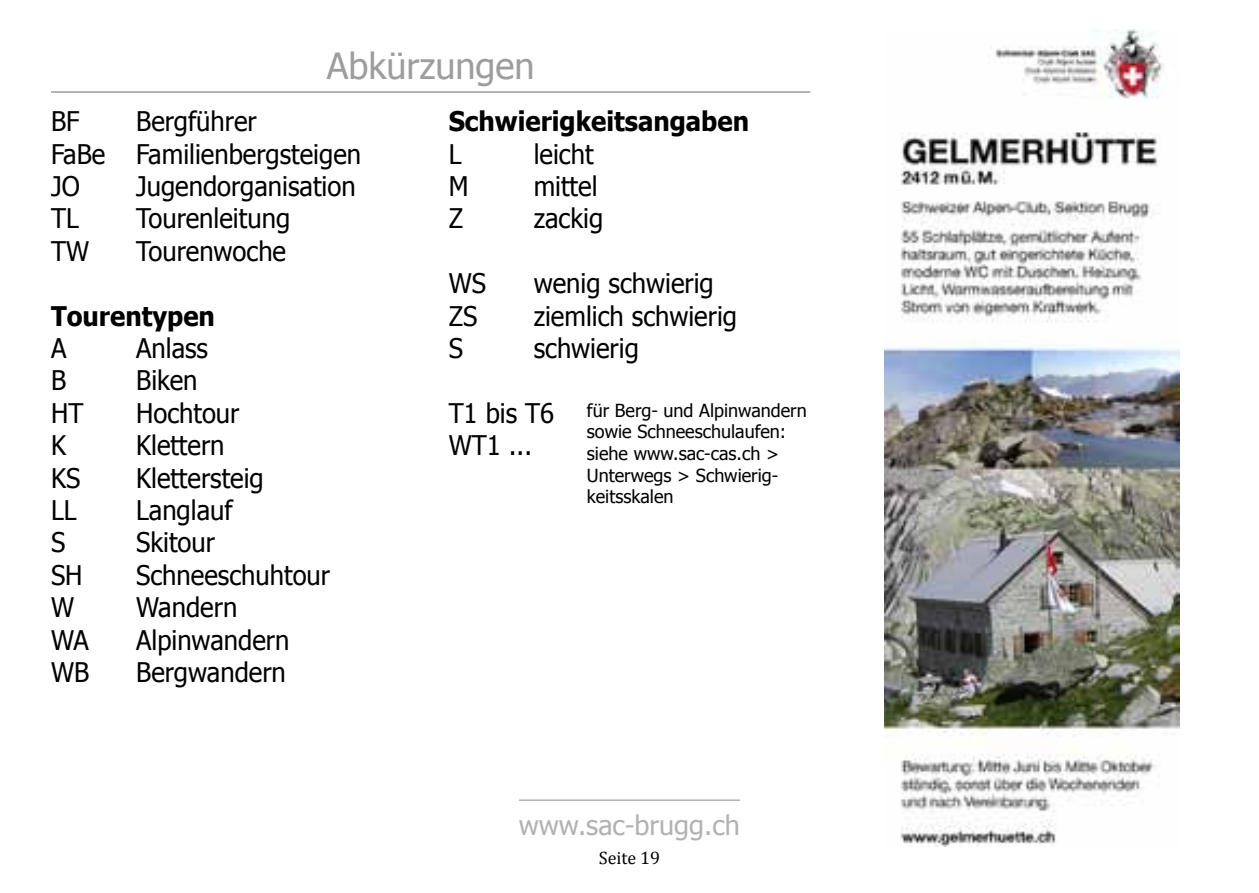
<style>
.page{position:relative;width:1259px;height:893px;background:#fff}
.page>*{position:absolute;margin:0;border:0;box-sizing:border-box;transform-origin:0 0}
.t1{font:36px "Tahoma";color:#9d9d9c}
.t2{font:27px/32.4px "Tahoma";color:#000;scale:.95 1}
.t3{font:700 27px "Tahoma";color:#000;scale:.95 1}
.t4{font:27px "Tahoma";color:#b3b2b2}
.t5{font:18px/21.6px "Tahoma";color:#000}
.t6{font:18px "Cambria";color:#000}
</style>
<div class="page">
<img style="left:884px;top:29px;width:295px;height:817px">
<hr style="left:51px;top:91px;width:759px;height:2px;background:#9d9d9c">
<hr style="left:519px;top:799px;width:221px;height:2px;background:#b3b2b2">
<h1 class="t1" style="left:327px;top:41px;width:209px">Abkürzungen</h1>
<p class="t2" style="left:51px;top:104px;width:328px;text-indent:85px">Bergführer<br>FaBe Familienbergsteigen<br>JO</p>
<p class="t2" style="left:51px;top:104px;width:31px">BF</p>
<p class="t2" style="left:136px;top:169px;width:233px">Jugendorganisation</p>
<p class="t2" style="left:51px;top:201px;width:31px">TL</p>
<p class="t2" style="left:136px;top:201px;width:164px">Tourenleitung</p>
<p class="t2" style="left:51px;top:234px;width:42px">TW</p>
<p class="t2" style="left:136px;top:234px;width:159px">Tourenwoche</p>
<p class="t3" style="left:51px;top:297px;width:174px">Tourentypen</p>
<p class="t2" style="left:51px;top:331px;width:18px">A</p>
<p class="t2" style="left:136px;top:331px;width:77px">Anlass</p>
<p class="t2" style="left:51px;top:363px;width:17px">B</p>
<p class="t2" style="left:136px;top:363px;width:66px">Biken</p>
<p class="t2" style="left:51px;top:396px;width:35px">HT</p>
<p class="t2" style="left:136px;top:396px;width:110px">Hochtour</p>
<p class="t2" style="left:51px;top:428px;width:17px">K</p>
<p class="t2" style="left:136px;top:428px;width:95px">Klettern</p>
<p class="t2" style="left:51px;top:460px;width:32px">KS</p>
<p class="t2" style="left:136px;top:460px;width:136px">Klettersteig</p>
<p class="t2" style="left:51px;top:493px;width:28px">LL</p>
<p class="t2" style="left:136px;top:493px;width:103px">Langlauf</p>
<p class="t2" style="left:51px;top:525px;width:17px">S</p>
<p class="t2" style="left:136px;top:525px;width:85px">Skitour</p>
<p class="t2" style="left:51px;top:558px;width:35px">SH</p>
<p class="t2" style="left:136px;top:558px;width:206px">Schneeschuhtour</p>
<p class="t2" style="left:51px;top:590px;width:26px">W</p>
<p class="t2" style="left:136px;top:590px;width:108px">Wandern</p>
<p class="t2" style="left:51px;top:622px;width:41px">WA</p>
<p class="t2" style="left:136px;top:622px;width:163px">Alpinwandern</p>
<p class="t2" style="left:51px;top:655px;width:42px">WB</p>
<p class="t2" style="left:136px;top:655px;width:159px">Bergwandern</p>
<p class="t3" style="left:449px;top:102px;width:318px">Schwierigkeitsangaben</p>
<p class="t2" style="left:449px;top:136px;width:15px">L</p>
<p class="t2" style="left:534px;top:136px;width:65px">leicht</p>
<p class="t2" style="left:449px;top:169px;width:22px">M</p>
<p class="t2" style="left:534px;top:169px;width:69px">mittel</p>
<p class="t2" style="left:449px;top:201px;width:17px">Z</p>
<p class="t2" style="left:534px;top:201px;width:75px">zackig</p>
<p class="t2" style="left:449px;top:266px;width:41px">WS</p>
<p class="t2" style="left:534px;top:266px;width:191px">wenig schwierig</p>
<p class="t2" style="left:449px;top:298px;width:32px">ZS</p>
<p class="t2" style="left:534px;top:298px;width:216px">ziemlich schwierig</p>
<p class="t2" style="left:449px;top:331px;width:17px">S</p>
<p class="t2" style="left:534px;top:331px;width:112px">schwierig</p>
<p class="t2" style="left:449px;top:396px;width:112px">T1 bis T6<br>WT1 ...</p>
<p class="t5" style="left:587px;top:399px;width:221px">für Berg- und Alpinwandern sowie Schneeschulaufen: siehe www.sac-cas.ch &gt;<br>Unterwegs &gt; Schwierig&shy;keitsskalen</p>
<p class="t4" style="left:519px;top:807px;width:222px">www.sac-brugg.ch</p>
<p class="t6" style="left:599px;top:848px;width:63px">Seite 19</p>
</div>
